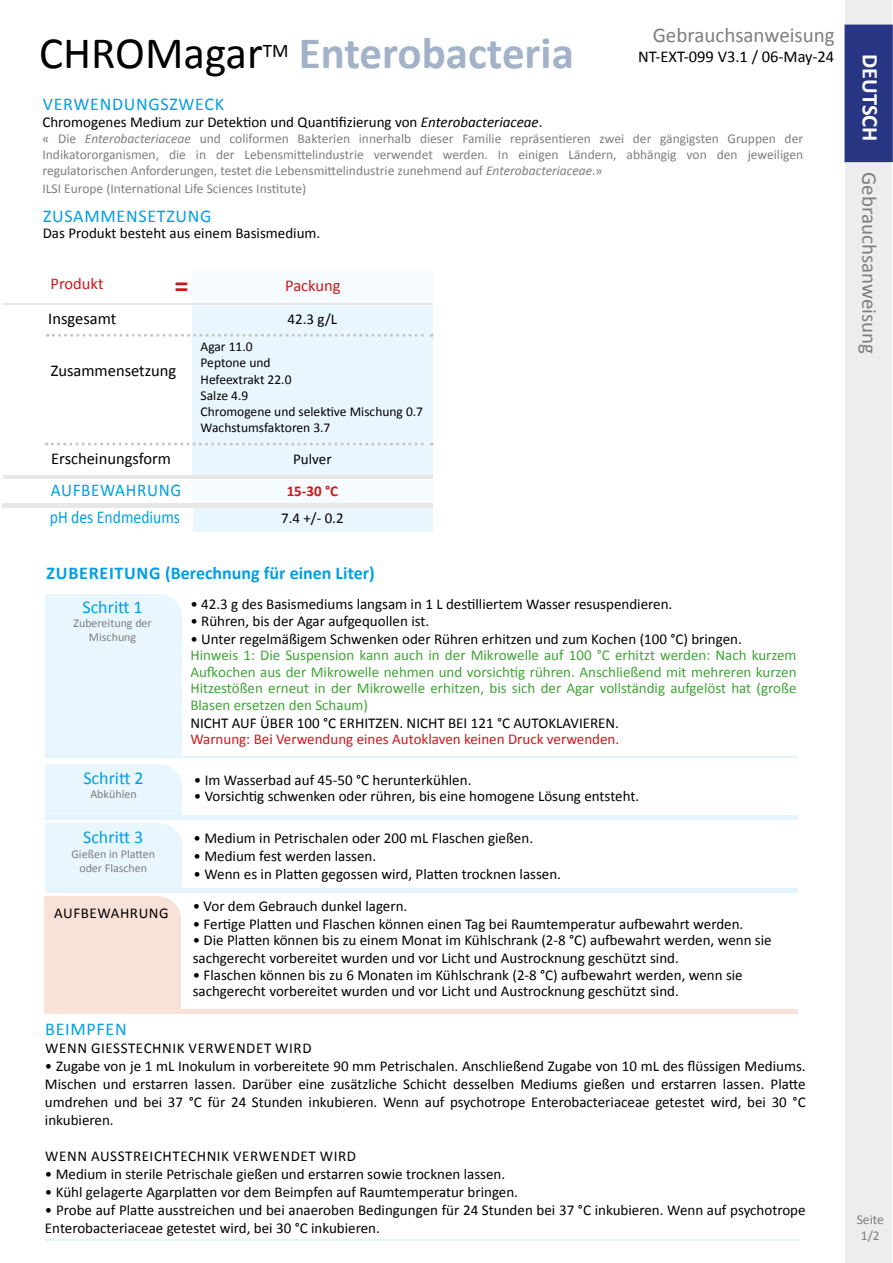
<style>
.page{position:relative;width:893px;height:1263px;background:#fff}
.page>*{position:absolute;margin:0;border:0;box-sizing:border-box;transform-origin:0 0}
.t1{font:700 45px "Calibri";color:#a2b2c8}
.t2{font:45px "Calibri";color:#000}
.t3{font:700 28.5px "Calibri";color:#cd1719}
.t4{font:700 22.5px "Calibri";color:#fff}
.t5{font:21px "Calibri";color:#7e7e7d}
.t6{font:19.2px "Calibri";color:#000}
.t7{font:18px "Calibri";letter-spacing:.04em;color:#009fe3}
.t8{font:700 18px "Calibri";color:#009fe3}
.t9{font:18px "Calibri";color:#009fe3;scale:.87 1}
.t10{font:18px "Calibri";letter-spacing:.04em;color:#009fe3;scale:.95 1}
.t11{font:16.5px "Calibri";color:#000}
.t12{font:16.5px "Calibri";color:#cd1719}
.t13{font:15px/18px "Calibri";color:#000}
.t14{font:15px/16.5px "Calibri";color:#3fa535;text-align:justify}
.t15{font:15px "Calibri";letter-spacing:.04em;color:#000}
.t16{font:15px "Calibri";color:#cd1719}
.t17{font:700 15px "Calibri";color:#cd1719}
.t18{font:13.5px/16.2px "Calibri";color:#7e7e7d;text-align:justify}
.t19{font:13.5px/16.2px "Calibri";color:#000}
.t20{font:12px/14.4px "Calibri";color:#7e7e7d;text-align:center}
.s1{font-style:italic}
</style>
<div class="page">
<div style="left:45px;top:622px;width:137px;height:134px;background:#eaf6fe"></div>
<div style="left:45px;top:594px;width:117px;height:39px;background:#eaf6fe"></div>
<div style="left:137px;top:594px;width:45px;height:45px;background:#eaf6fe;border-radius:50%"></div>
<div style="left:44px;top:896px;width:116px;height:49px;background:#f8e1d7"></div>
<div style="left:136px;top:896px;width:45px;height:46px;background:#f8e1d7;border-radius:50%"></div>
<div style="left:44px;top:922px;width:137px;height:92px;background:#f8e1d7"></div>
<div style="left:45px;top:1009px;width:753px;height:5px;background:#f8e1d7"></div>
<div style="left:45px;top:764px;width:117px;height:49px;background:#eaf6fe"></div>
<div style="left:137px;top:764px;width:46px;height:46px;background:#eaf6fe;border-radius:50%"></div>
<div style="left:45px;top:790px;width:137px;height:26px;background:#eaf6fe"></div>
<hr style="left:45px;top:756px;width:753px;height:1px;background:#e4f4fe">
<div style="left:192px;top:479px;width:241px;height:24px;background:#f5fbfe"></div>
<div style="left:192px;top:271px;width:241px;height:34px;background:#f5fbfe"></div>
<div style="left:193px;top:506px;width:240px;height:26px;background:#eaf6fe"></div>
<div style="left:192px;top:304px;width:241px;height:171px;background:#eaf6fe"></div>
<hr style="left:2px;top:303px;width:431px;height:2px;background:#e7e7e7">
<svg style="left:46px;top:443px;width:386px;height:3px"></svg>
<svg style="left:47px;top:334px;width:385px;height:3px"></svg>
<hr style="left:45px;top:816px;width:753px;height:4px;background:#e4f4fe">
<div style="left:45px;top:823px;width:117px;height:49px;background:#eaf6fe"></div>
<div style="left:137px;top:823px;width:45px;height:45px;background:#eaf6fe;border-radius:50%"></div>
<div style="left:45px;top:849px;width:137px;height:39px;background:#eaf6fe"></div>
<hr style="left:45px;top:888px;width:753px;height:4px;background:#e4f4fe">
<hr style="left:45px;top:1239px;width:755px;height:1px;background:#e4f4fe">
<div style="left:845px;top:0;width:47px;height:1263px;background:#ededed"></div>
<div style="left:845px;top:25px;width:47px;height:136px;background:#283583"></div>
<div style="left:844px;top:25px;width:49px;height:137px;border:2px solid #283583"></div>
<hr style="left:2px;top:503px;width:431px;height:4px;background:#e7e7e7">
<hr style="left:3px;top:475px;width:430px;height:3px;background:#e7e7e7">
<h3 class="t5" style="left:653px;top:20px;width:184px">Gebrauchsanweisung</h3>
<h1 class="t2" style="left:39px;top:22px;width:225px">CHROMagar</h1>
<p class="t6" style="left:263px;top:37px;width:27px">TM</p>
<h1 class="t1" style="left:299px;top:21px;width:277px">Enterobacteria</h1>
<p class="t7" style="left:43px;top:92px;width:183px">VERWENDUNGSZWECK</p>
<p class="t13" style="left:42px;top:112px;width:502px">Chromogenes Medium zur Detektion und Quantifizierung von <span class="s1">Enterobacteriaceae</span>.</p>
<p class="t18" style="left:42px;top:130px;width:762px">« Die <span class="s1">Enterobacteriaceae</span> und coliformen Bakterien innerhalb dieser Familie repräsentieren zwei der gängigsten Gruppen der Indikatororganismen, die in der Lebensmittelindustrie verwendet werden. In einigen Ländern, abhängig von den jeweiligen regulatorischen Anforderungen, testet die Lebensmittelindustrie zunehmend auf <span class="s1">Enterobacteriaceae</span>.»</p>
<p class="t18" style="left:42px;top:180px;width:265px">ILSI Europe (International Life Sciences Institute)</p>
<p class="t11" style="left:638px;top:45px;width:198px">NT-EXT-099 V3.1 / 06-May-24</p>
<p class="t7" style="left:43px;top:203px;width:170px">ZUSAMMENSETZUNG</p>
<p class="t13" style="left:43px;top:224px;width:279px">Das Produkt besteht aus einem Basismedium.</p>
<p class="t12" style="left:51px;top:272px;width:54px">Produkt</p>
<h2 class="t3" style="left:174px;top:265px;width:16px">=</h2>
<p class="t12" style="left:285px;top:274px;width:57px">Packung</p>
<p class="t11" style="left:48px;top:307px;width:70px">Insgesamt</p>
<p class="t13" style="left:288px;top:310px;width:51px">42.3 g/L</p>
<p class="t11" style="left:51px;top:359px;width:127px">Zusammensetzung</p>
<p class="t19" style="left:201px;top:338px;width:224px">Agar 11.0<br>Peptone und<br>Hefeextrakt 22.0<br>Salze 4.9<br>Chromogene und selektive Mischung 0.7<br>Wachstumsfaktoren 3.7</p>
<p class="t11" style="left:51px;top:447px;width:122px">Erscheinungsform</p>
<p class="t13" style="left:293px;top:450px;width:40px">Pulver</p>
<p class="t10" style="left:51px;top:478px;width:139px">AUFBEWAHRUNG</p>
<p class="t17" style="left:287px;top:480px;width:53px">15-30 °C</p>
<p class="t13" style="left:281px;top:509px;width:64px">7.4 +/- 0.2</p>
<p class="t9" style="left:50px;top:505px;width:151px">pH des Endmediums</p>
<p class="t8" style="left:47px;top:560px;width:330px">ZUBEREITUNG (Berechnung für einen Liter)</p>
<p class="t7" style="left:82px;top:594px;width:62px">Schritt 1</p>
<p class="t20" style="left:73px;top:615px;width:80px">Zubereitung der<br>Mischung</p>
<p class="t7" style="left:83px;top:765px;width:62px">Schritt 2</p>
<p class="t20" style="left:90px;top:787px;width:48px">Abkühlen</p>
<p class="t7" style="left:83px;top:825px;width:62px">Schritt 3</p>
<p class="t20" style="left:71px;top:846px;width:85px">Gießen in Platten oder Flaschen</p>
<p class="t15" style="left:54px;top:902px;width:116px">AUFBEWAHRUNG</p>
<p class="t13" style="left:190px;top:595px;width:483px">• 42.3 g des Basismediums langsam in 1 L destilliertem Wasser resuspendieren.</p>
<p class="t13" style="left:190px;top:611px;width:240px">• Rühren, bis der Agar aufgequollen ist.</p>
<p class="t13" style="left:190px;top:629px;width:553px">• Unter regelmäßigem Schwenken oder Rühren erhitzen und zum Kochen (100 °C) bringen.</p>
<p class="t14" style="left:190px;top:647px;width:608px">Hinweis 1: Die Suspension kann auch in der Mikrowelle auf 100 °C erhitzt werden: Nach kurzem Aufkochen aus der Mikrowelle nehmen und vorsichtig rühren. Anschließend mit mehreren kurzen Hitzestößen erneut in der Mikrowelle erhitzen, bis sich der Agar vollständig aufgelöst hat (große Blasen ersetzen den Schaum)</p>
<p class="t13" style="left:190px;top:713px;width:430px">NICHT AUF ÜBER 100 °C ERHITZEN. NICHT BEI 121 °C AUTOKLAVIEREN.</p>
<p class="t16" style="left:190px;top:729px;width:430px">Warnung: Bei Verwendung eines Autoklaven keinen Druck verwenden.</p>
<p class="t13" style="left:194px;top:770px;width:279px">• Im Wasserbad auf 45-50 °C herunterkühlen.</p>
<p class="t13" style="left:194px;top:787px;width:447px">• Vorsichtig schwenken oder rühren, bis eine homogene Lösung entsteht.</p>
<p class="t13" style="left:194px;top:829px;width:341px">• Medium in Petrischalen oder 200 mL Flaschen gießen.</p>
<p class="t13" style="left:194px;top:847px;width:184px">• Medium fest werden lassen.</p>
<p class="t13" style="left:194px;top:865px;width:369px">• Wenn es in Platten gegossen wird, Platten trocknen lassen.</p>
<p class="t13" style="left:193px;top:896px;width:216px">• Vor dem Gebrauch dunkel lagern.</p>
<p class="t13" style="left:193px;top:914px;width:552px">• Fertige Platten und Flaschen können einen Tag bei Raumtemperatur aufbewahrt werden.</p>
<p class="t13" style="left:193px;top:931px;width:580px">• Die Platten können bis zu einem Monat im Kühlschrank (2-8 °C) aufbewahrt werden, wenn sie sachgerecht vorbereitet wurden und vor Licht und Austrocknung geschützt sind.</p>
<p class="t13" style="left:193px;top:966px;width:552px;line-height:16.5px">• Flaschen können bis zu 6 Monaten im Kühlschrank (2-8 °C) aufbewahrt werden, wenn sie sachgerecht vorbereitet wurden und vor Licht und Austrocknung geschützt sind.</p>
<p class="t7" style="left:45px;top:1016px;width:83px">BEIMPFEN</p>
<p class="t15" style="left:45px;top:1037px;width:268px">WENN GIESSTECHNIK VERWENDET WIRD</p>
<p class="t13" style="left:45px;top:1056px;width:762px;text-align:justify">• Zugabe von je 1 mL Inokulum in vorbereitete 90 mm Petrischalen. Anschließend Zugabe von 10 mL des flüssigen Mediums.<br>Mischen und erstarren lassen. Darüber eine zusätzliche Schicht desselben Mediums gießen und erstarren lassen. Platte umdrehen und bei 37 °C für 24 Stunden inkubieren. Wenn auf psychotrope Enterobacteriaceae getestet wird, bei 30 °C inkubieren.</p>
<p class="t15" style="left:45px;top:1145px;width:312px">WENN AUSSTREICHTECHNIK VERWENDET WIRD</p>
<p class="t13" style="left:45px;top:1164px;width:462px">• Medium in sterile Petrischale gießen und erstarren sowie trocknen lassen.</p>
<p class="t13" style="left:45px;top:1182px;width:475px">• Kühl gelagerte Agarplatten vor dem Beimpfen auf Raumtemperatur bringen.</p>
<p class="t13" style="left:45px;top:1200px;width:762px">• Probe auf Platte ausstreichen und bei anaeroben Bedingungen für 24 Stunden bei 37 °C inkubieren. Wenn auf psychotrope<br>Enterobacteriaceae getestet wird, bei 30 °C inkubieren.</p>
<h3 class="t4" style="left:886px;top:54px;width:89px;rotate:90deg">DEUTSCH</h3>
<h3 class="t5" style="left:884px;top:172px;width:184px;rotate:90deg">Gebrauchsanweisung</h3>
<p class="t18" style="left:857px;top:1211px;width:29px;text-align:center">Seite<br>1/2</p>
<p class="t18" style="left:858px;top:1211px;width:24px">Pag<br>2 3</p>
</div>
